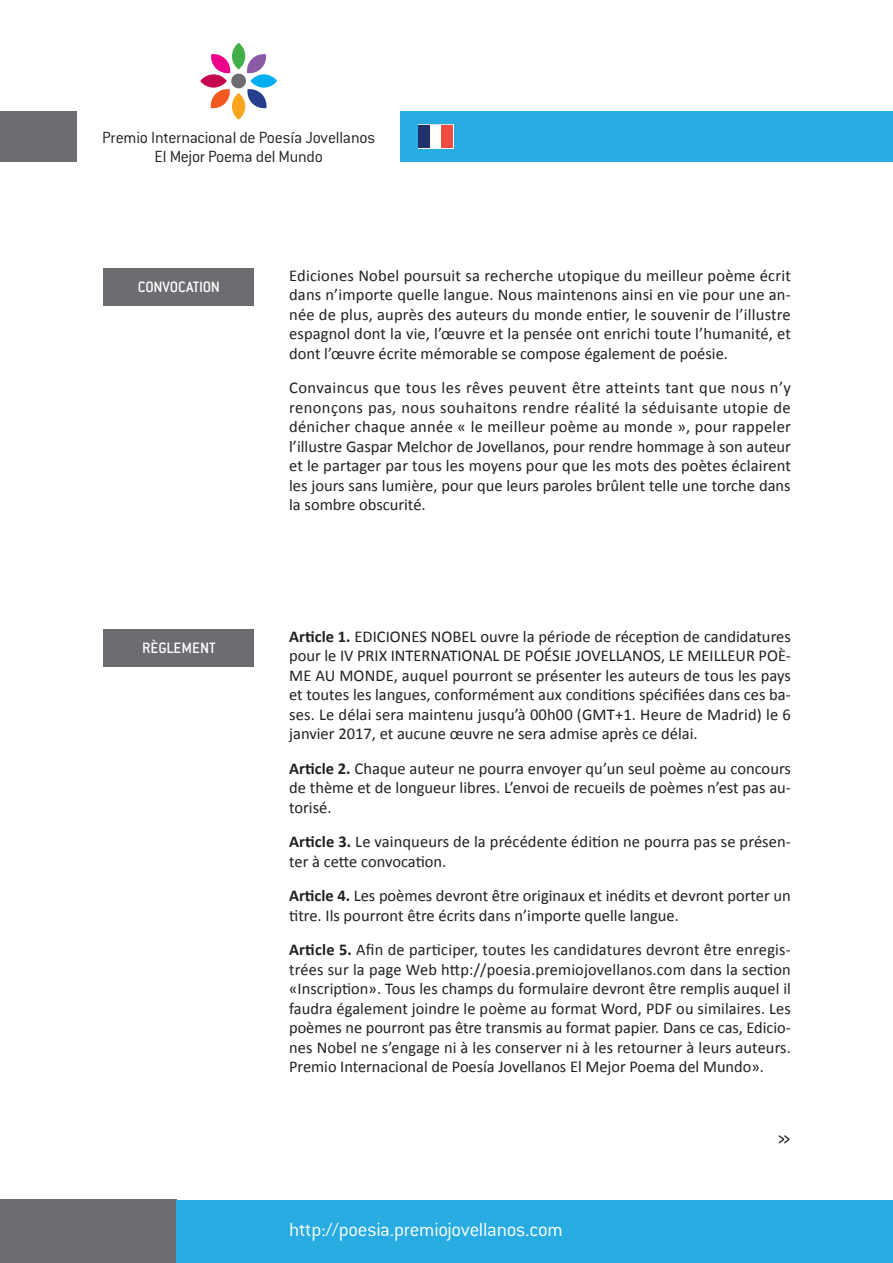
<style>
.page{position:relative;width:893px;height:1263px;background:#fff}
.page>*{position:absolute;margin:0;border:0;box-sizing:border-box;transform-origin:0 0}
.t1{font:300 24px "Conduit ITC Std";color:#231f20}
.t2{font:300 21px "Conduit ITC Std";letter-spacing:-.015em;color:#fff}
.t3{font:300 17.7px/18.3px "Conduit ITC Std";letter-spacing:-.015em;color:#231f20;text-align:center}
.t4{font:16.5px/19.5px "Calibri";color:#231f20;text-align:justify}
.t5{font:500 16.5px "Conduit ITC Std";letter-spacing:-.005em;color:#fff}
.s1{font-weight:700}
</style>
<div class="page">
<div style="left:0;top:111px;width:77px;height:50px;background:#6c6d70"></div>
<div style="left:0;top:1200px;width:177px;height:63px;background:#6c6d70"></div>
<div style="left:400px;top:111px;width:493px;height:50px;background:#28abe1"></div>
<div style="left:177px;top:1200px;width:716px;height:63px;background:#28abe1"></div>
<div style="left:104px;top:268px;width:150px;height:38px;background:#6c6d70"></div>
<div style="left:104px;top:629px;width:150px;height:37px;background:#6c6d70"></div>
<div style="left:232px;top:43px;width:13px;height:26px;background:#40ae49;border-radius:50%"></div>
<svg style="left:232px;top:93px;width:13px;height:27px"></svg>
<svg style="left:247px;top:54px;width:20px;height:20px"></svg>
<svg style="left:250px;top:74px;width:27px;height:14px"></svg>
<svg style="left:247px;top:89px;width:20px;height:20px"></svg>
<svg style="left:211px;top:54px;width:20px;height:20px"></svg>
<svg style="left:200px;top:74px;width:27px;height:14px"></svg>
<svg style="left:210px;top:89px;width:20px;height:20px"></svg>
<div style="left:231px;top:74px;width:15px;height:14px;background:#6c6d70;border-radius:50%"></div>
<svg style="left:418px;top:124px;width:35px;height:24px"></svg>
<div style="left:419px;top:125px;width:11px;height:22px;background:#22316c"></div>
<div style="left:430px;top:125px;width:11px;height:22px;background:#fff"></div>
<div style="left:441px;top:125px;width:11px;height:22px;background:#ef4c42"></div>
<p class="t3" style="left:102px;top:128px;width:274px">Premio Internacional de Poesía Jovellanos<br>El Mejor Poema del Mundo</p>
<p class="t5" style="left:138px;top:277px;width:83px">CONVOCATION</p>
<p class="t4" style="left:289px;top:265px;width:503px">Ediciones Nobel poursuit sa recherche utopique du meilleur poème écrit dans n’importe quelle langue. Nous maintenons ainsi en vie pour une an&shy;née de plus, auprès des auteurs du monde entier, le souvenir de l’illustre espagnol dont la vie, l’œuvre et la pensée ont enrichi toute l’humanité, et dont l’œuvre écrite mémorable se compose également de poésie.</p>
<p class="t4" style="left:289px;top:377px;width:503px">Convaincus que tous les rêves peuvent être atteints tant que nous n’y renonçons pas, nous souhaitons rendre réalité la séduisante utopie de dénicher chaque année « le meilleur poème au monde », pour rappeler l’illustre Gaspar Melchor de Jovellanos, pour rendre hommage à son auteur et le partager par tous les moyens pour que les mots des poètes éclairent les jours sans lumière, pour que leurs paroles brûlent telle une torche dans la sombre obscurité.</p>
<p class="t5" style="left:142px;top:638px;width:75px">RÈGLEMENT</p>
<p class="t4" style="left:289px;top:626px;width:503px"><span class="s1">Article 1.</span> EDICIONES NOBEL ouvre la période de réception de candidatures pour le IV PRIX INTERNATIONAL DE POÉSIE JOVELLANOS, LE MEILLEUR POÈ-ME AU MONDE, auquel pourront se présenter les auteurs de tous les pays et toutes les langues, conformément aux conditions spécifiées dans ces ba&shy;ses. Le délai sera maintenu jusqu’à 00h00 (GMT+1. Heure de Madrid) le 6 janvier 2017, et aucune œuvre ne sera admise après ce délai.</p>
<p class="t4" style="left:289px;top:758px;width:503px"><span class="s1">Article 2.</span> Chaque auteur ne pourra envoyer qu’un seul poème au concours de thème et de longueur libres. L’envoi de recueils de poèmes n’est pas au&shy;torisé.</p>
<p class="t4" style="left:289px;top:831px;width:503px"><span class="s1">Article 3.</span> Le vainqueurs de la précédente édition ne pourra pas se présen&shy;ter à cette convocation.</p>
<p class="t4" style="left:289px;top:885px;width:503px"><span class="s1">Article 4.</span> Les poèmes devront être originaux et inédits et devront porter un titre. Ils pourront être écrits dans n’importe quelle langue.</p>
<p class="t4" style="left:289px;top:939px;width:503px"><span class="s1">Article 5.</span> Afin de participer, toutes les candidatures devront être enregis&shy;trées sur la page Web http://poesia.premiojovellanos.com dans la section «Inscription». Tous les champs du formulaire devront être remplis auquel il faudra également joindre le poème au format Word, PDF ou similaires. Les poèmes ne pourront pas être transmis au format papier. Dans ce cas, Edicio&shy;nes Nobel ne s’engage ni à les conserver ni à les retourner à leurs auteurs.<br>Premio Internacional de Poesía Jovellanos El Mejor Poema del Mundo».</p>
<p class="t2" style="left:289px;top:1217px;width:275px">http://poesia.premiojovellanos.com</p>
<h1 class="t1" style="left:778px;top:1124px;width:15px">»</h1>
</div>
